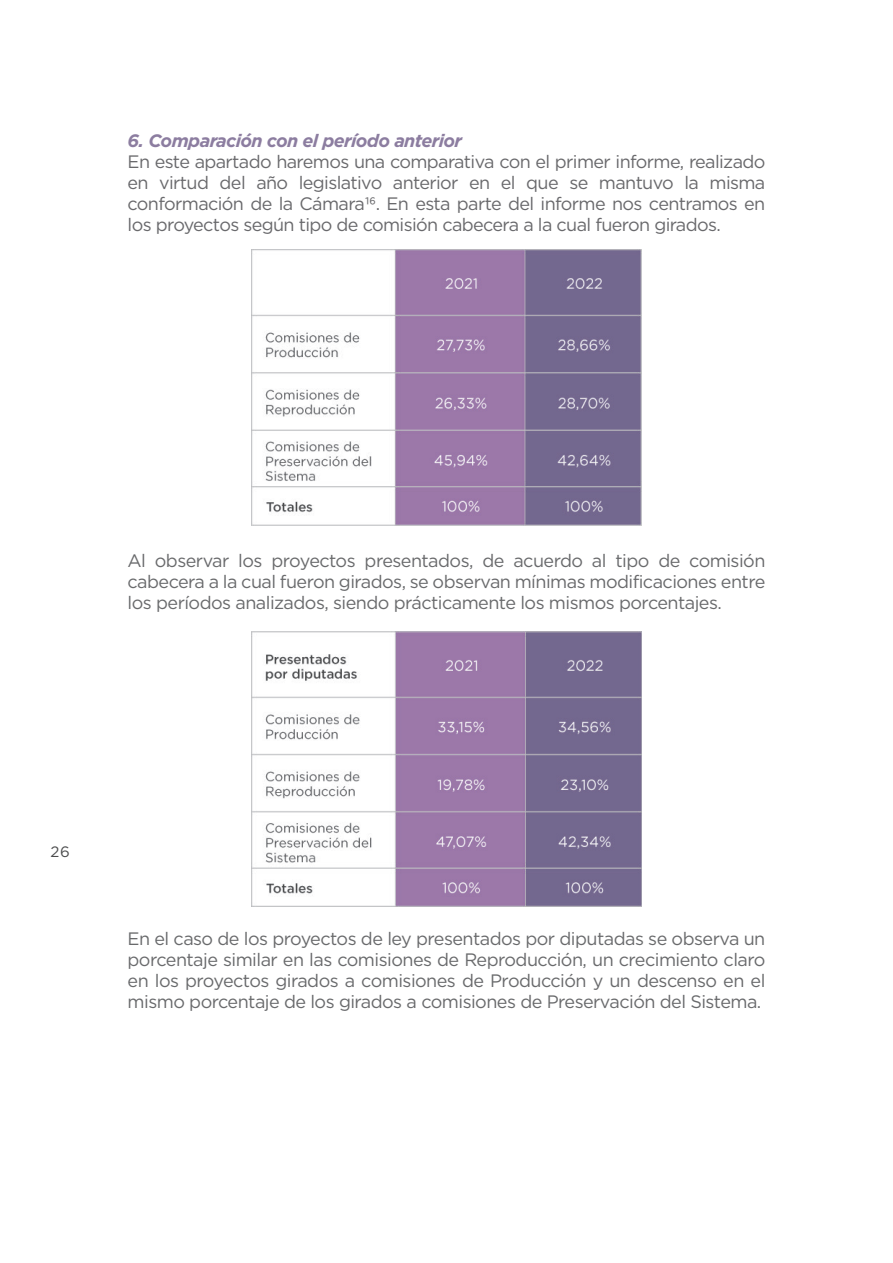
<style>
.page{position:relative;width:893px;height:1263px;background:#fff}
.page>*{position:absolute;margin:0;border:0;box-sizing:border-box;transform-origin:0 0}
.texto_va{font:18px/21px "Gotham";letter-spacing:-.03em;color:#696a6c;text-align:justify}
.texto_va-2{font:18px/21px "Gotham";letter-spacing:-.035em;color:#69696c;text-align:justify}
.texto_va-3{font:italic 700 18px "Gotham";letter-spacing:-.035em;color:#8c7da0}
.t1{font:15px "Gotham";color:#4b4c4d}
</style>
<div class="page">
<img style="left:251px;top:250px;width:391px;height:275px">
<img style="left:251px;top:631px;width:390px;height:275px">
<p class="texto_va-3" style="left:128px;top:129px;width:336px">6. Comparación con el período anterior</p>
<p class="texto_va-2" style="left:128px;top:151px;width:639px">En este apartado haremos una comparativa con el primer informe, realizado en virtud del año legislativo anterior en el que se mantuvo la misma conformación de la Cámara16. En esta parte del informe nos centramos en los proyectos según tipo de comisión cabecera a la cual fueron girados.</p>
<p class="texto_va" style="left:128px;top:550px;width:639px">Al observar los proyectos presentados, de acuerdo al tipo de comisión cabecera a la cual fueron girados, se observan mínimas modificaciones entre los períodos analizados, siendo prácticamente los mismos porcentajes.</p>
<p class="t1" style="left:50px;top:842px;width:21px">26</p>
<p class="texto_va" style="left:128px;top:928px;width:639px">En el caso de los proyectos de ley presentados por diputadas se observa un porcentaje similar en las comisiones de Reproducción, un crecimiento claro en los proyectos girados a comisiones de Producción y un descenso en el mismo porcentaje de los girados a comisiones de Preservación del Sistema.</p>
</div>
